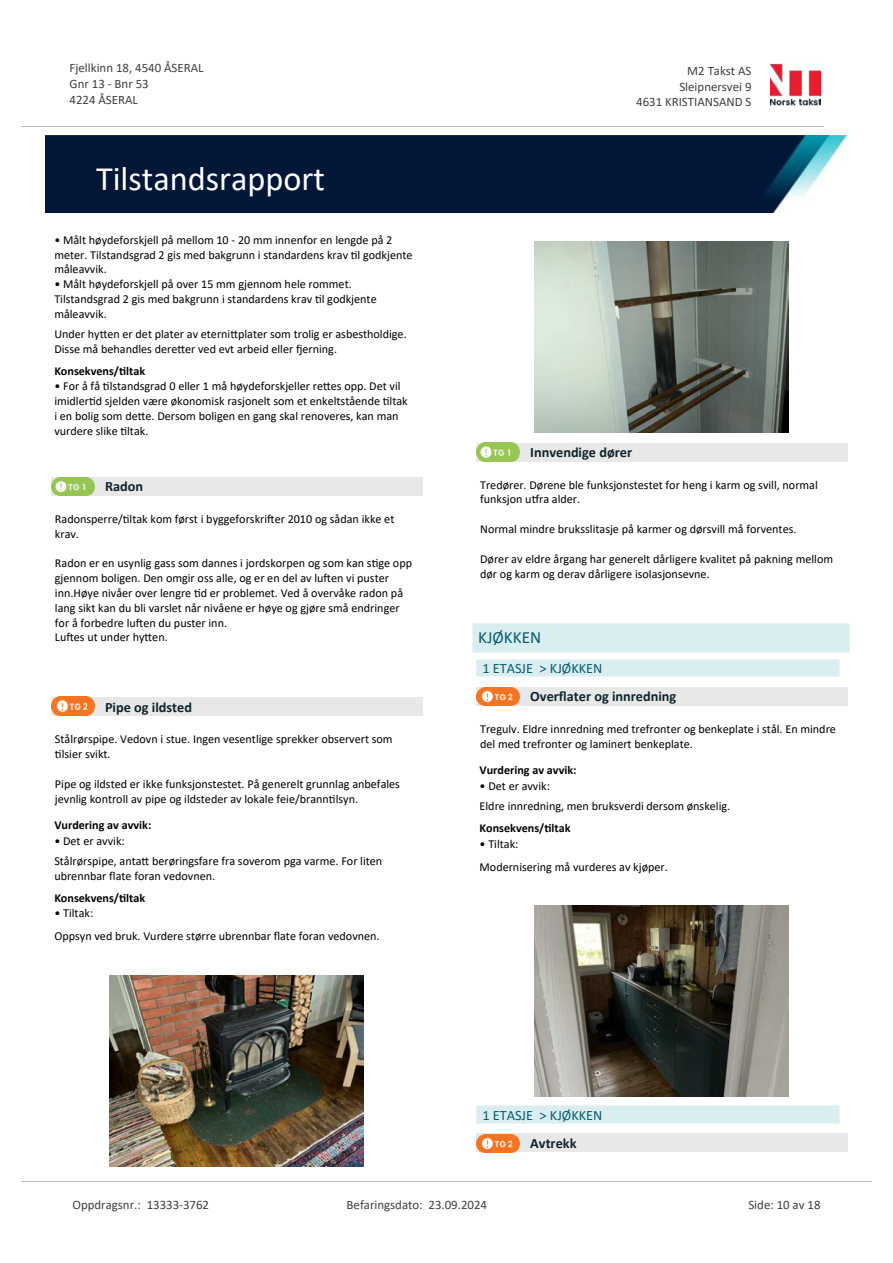
<style>
.page{position:relative;width:893px;height:1263px;background:#fff}
.page>*{position:absolute;margin:0;border:0;box-sizing:border-box;transform-origin:0 0}
.t1{font:34.35px "Calibri";color:#fff}
.t2{font:17.1px "Calibri";color:#065c69}
.t3{font:700 14.25px "Calibri";color:#0f252c}
.t4{font:14.25px "Calibri";color:#065c69}
.t5{font:12.9px/15.8px "Calibri";color:#404040}
.t6{font:12.15px/14.9px "Calibri";color:#000}
.t7{font:700 12.15px "Calibri";color:#000}
</style>
<div class="page">
<div style="left:51px;top:477px;width:372px;height:18px;background:#e8e8e8"></div>
<img style="left:51px;top:477px;width:43px;height:18px">
<div style="left:51px;top:697px;width:372px;height:19px;background:#e8e8e8"></div>
<svg style="left:56px;top:701px;width:39px;height:15px"></svg>
<img style="left:51px;top:697px;width:43px;height:18px">
<img style="left:109px;top:975px;width:254px;height:191px">
<img style="left:534px;top:241px;width:254px;height:191px">
<div style="left:477px;top:443px;width:371px;height:18px;background:#e8e8e8"></div>
<img style="left:477px;top:443px;width:42px;height:18px">
<div style="left:472px;top:623px;width:377px;height:29px;background:#daeef2"></div>
<svg style="left:472px;top:624px;width:1px;height:28px"></svg>
<svg style="left:849px;top:623px;width:1px;height:29px"></svg>
<hr style="left:472px;top:623px;width:377px;height:1px;background:#eaf5f7">
<hr style="left:472px;top:652px;width:377px;height:1px;background:#eaf5f7">
<div style="left:477px;top:687px;width:371px;height:18px;background:#e8e8e8"></div>
<img style="left:477px;top:687px;width:42px;height:18px">
<div style="left:477px;top:659px;width:362px;height:18px;background:#daeef2"></div>
<svg style="left:839px;top:659px;width:1px;height:18px"></svg>
<hr style="left:477px;top:659px;width:362px;height:1px;background:#eaf5f7">
<hr style="left:477px;top:676px;width:362px;height:1px;background:#eaf5f7">
<img style="left:534px;top:906px;width:254px;height:190px">
<div style="left:477px;top:1134px;width:371px;height:18px;background:#e8e8e8"></div>
<img style="left:477px;top:1134px;width:42px;height:18px">
<div style="left:477px;top:1106px;width:362px;height:17px;background:#daeef2"></div>
<svg style="left:839px;top:1106px;width:1px;height:17px"></svg>
<hr style="left:477px;top:1106px;width:362px;height:1px;background:#eaf5f7">
<hr style="left:477px;top:1123px;width:362px;height:1px;background:#eaf5f7">
<img style="left:770px;top:63px;width:51px;height:43px">
<hr style="left:21px;top:127px;width:802px;height:1px;background:#c0c0c0">
<img style="left:46px;top:135px;width:800px;height:78px">
<hr style="left:21px;top:1181px;width:851px;height:1px;background:#c0c0c0">
<p class="t5" style="left:70px;top:60px;width:135px">Fjellkinn 18, 4540 ÅSERAL<br>Gnr 13 - Bnr 53<br>4224 ÅSERAL</p>
<p class="t5" style="left:687px;top:63px;width:66px">M2 Takst AS</p>
<p class="t5" style="left:679px;top:78px;width:74px">Sleipnersvei 9</p>
<p class="t5" style="left:636px;top:94px;width:117px">4631 KRISTIANSAND S</p>
<h1 class="t1" style="left:96px;top:155px;width:230px">Tilstandsrapport</h1>
<p class="t6" style="left:54px;top:232px;width:360px">• Målt høydeforskjell på mellom 10 - 20 mm innenfor en lengde på 2 meter. Tilstandsgrad 2 gis med bakgrunn i standardens krav 琀椀l godkjente måleavvik.</p>
<p class="t6" style="left:54px;top:276px;width:324px">• Målt høydeforskjell på over 15 mm gjennom hele rommet.<br>Tilstandsgrad 2 gis med bakgrunn i standardens krav 琀椀l godkjente måleavvik.</p>
<p class="t6" style="left:54px;top:326px;width:354px">Under hy琀琀en er det plater av eterni琀琀plater som trolig er asbestholdige.<br>Disse må behandles dere琀琀er ved evt arbeid eller 昀樀erning.</p>
<p class="t7" style="left:54px;top:362px;width:92px">Konsekvens/琀椀ltak</p>
<p class="t6" style="left:54px;top:379px;width:355px">• For å få 琀椀lstandsgrad 0 eller 1 må høydeforskjeller re琀琀es opp. Det vil imidler琀椀d sjelden være økonomisk rasjonelt som et enkeltstående 琀椀ltak i en bolig som de琀琀e. Dersom boligen en gang skal renoveres, kan man vurdere slike 琀椀ltak.</p>
<p class="t3" style="left:105px;top:476px;width:40px">Radon</p>
<p class="t6" style="left:55px;top:511px;width:341px">Radonsperre/琀椀ltak kom først i byggeforskri昀琀er 2010 og sådan ikke et krav.</p>
<p class="t6" style="left:55px;top:555px;width:359px">Radon er en usynlig gass som dannes i jordskorpen og som kan s琀椀ge opp gjennom boligen. Den omgir oss alle, og er en del av lu昀琀en vi puster inn.Høye nivåer over lengre 琀椀d er problemet. Ved å overvåke radon på lang sikt kan du bli varslet når nivåene er høye og gjøre små endringer for å forbedre lu昀琀en du puster inn.<br>Lu昀琀es ut under hy琀琀en.</p>
<p class="t3" style="left:105px;top:697px;width:88px">Pipe og ildsted</p>
<p class="t6" style="left:55px;top:731px;width:339px">Stålrørspipe. Vedovn i stue. Ingen vesentlige sprekker observert som琀椀lsier svikt.</p>
<p class="t6" style="left:55px;top:776px;width:347px">Pipe og ildsted er ikke funksjonstestet. På generelt grunnlag anbefales jevnlig kontroll av pipe og ildsteder av lokale feie/brann琀椀lsyn.</p>
<p class="t7" style="left:54px;top:817px;width:98px">Vurdering av avvik:</p>
<p class="t6" style="left:54px;top:830px;width:329px;line-height:20.1px">• Det er avvik:<br>Stålrørspipe, anta琀琀 berøringsfare fra soverom pga varme. For liten</p>
<p class="t6" style="left:54px;top:868px;width:162px">ubrennbar 昀氀ate foran vedovnen.</p>
<p class="t7" style="left:54px;top:889px;width:92px">Konsekvens/琀椀ltak</p>
<p class="t6" style="left:54px;top:902px;width:327px;line-height:22.8px">• Tiltak:<br>Oppsyn ved bruk. Vurdere større ubrennbar 昀氀ate foran vedovnen.</p>
<p class="t3" style="left:530px;top:442px;width:103px">Innvendige dører</p>
<p class="t6" style="left:480px;top:477px;width:339px">Tredører. Dørene ble funksjonstestet for heng i karm og svill, normal funksjon u琀昀ra alder.</p>
<p class="t6" style="left:480px;top:521px;width:318px">Normal mindre bruksslitasje på karmer og dørsvill må forventes.</p>
<p class="t6" style="left:480px;top:551px;width:354px">Dører av eldre årgang har generelt dårligere kvalitet på pakning mellom dør og karm og derav dårligere isolasjonsevne.</p>
<h2 class="t2" style="left:478px;top:626px;width:64px">KJØKKEN</h2>
<p class="t4" style="left:482px;top:658px;width:121px">1 ETASJE &gt; KJØKKEN</p>
<p class="t3" style="left:530px;top:686px;width:148px">Over昀氀ater og innredning</p>
<p class="t6" style="left:480px;top:721px;width:357px">Tregulv. Eldre innredning med trefronter og benkeplate i stål. En mindre del med trefronter og laminert benkeplate.</p>
<p class="t7" style="left:480px;top:762px;width:98px">Vurdering av avvik:</p>
<p class="t6" style="left:480px;top:775px;width:252px;line-height:20.1px">• Det er avvik:<br>Eldre innredning, men bruksverdi dersom ønskelig.</p>
<p class="t7" style="left:480px;top:819px;width:92px">Konsekvens/琀椀ltak</p>
<p class="t6" style="left:480px;top:832px;width:190px;line-height:22.8px">• Tiltak:<br>Modernisering må vurderes av kjøper.</p>
<p class="t4" style="left:482px;top:1105px;width:121px">1 ETASJE &gt; KJØKKEN</p>
<p class="t3" style="left:530px;top:1133px;width:48px">Avtrekk</p>
<p class="t5" style="left:72px;top:1197px;width:138px">Oppdragsnr.: 13333-3762</p>
<p class="t5" style="left:347px;top:1197px;width:142px">Befaringsdato: 23.09.2024</p>
<p class="t5" style="left:748px;top:1197px;width:74px">Side: 10 av 18</p>
</div>
